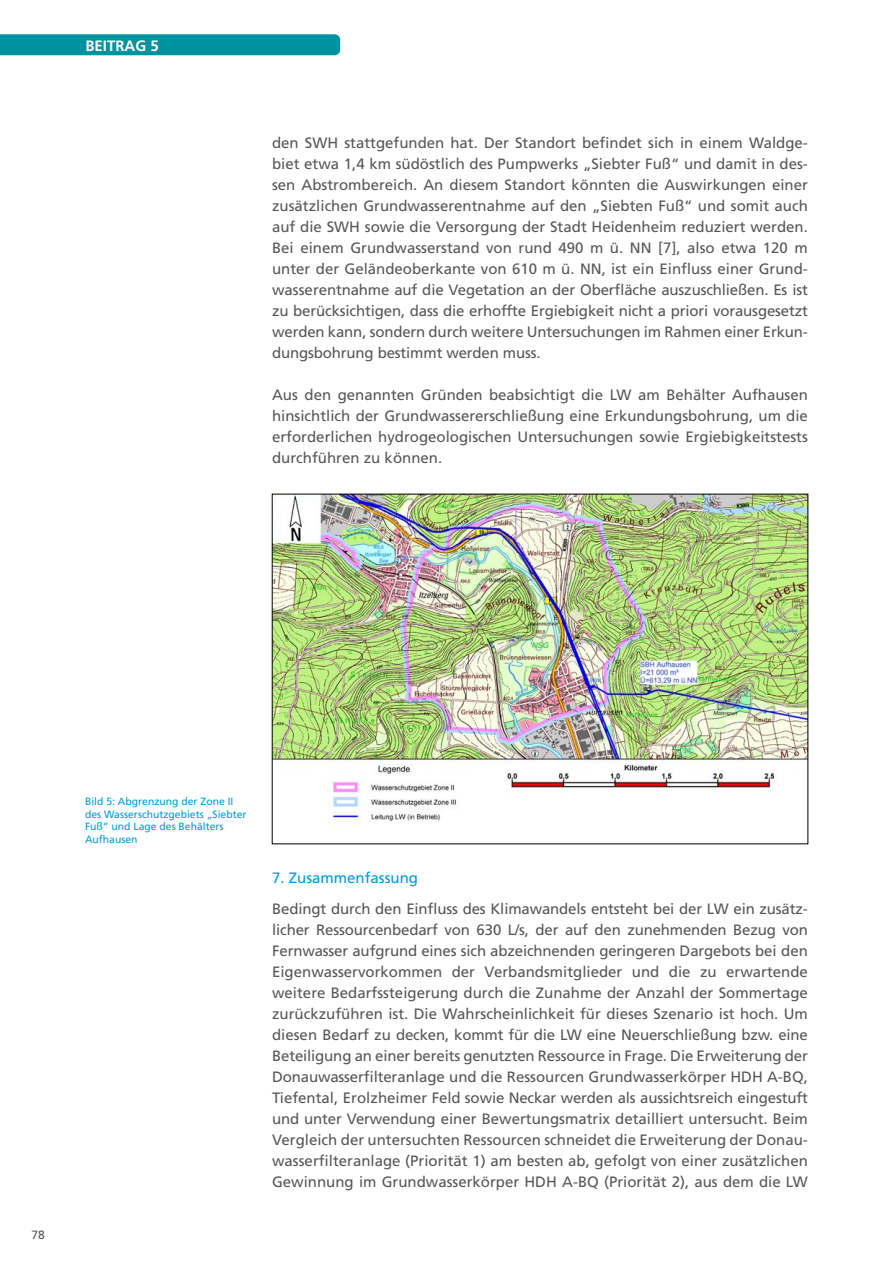
<style>
.page{position:relative;width:893px;height:1263px;background:#fff}
.page>*{position:absolute;margin:0;border:0;box-sizing:border-box;transform-origin:0 0}
.Ueberschrift_Blau{font:15px/21px "Frutiger LT Std";color:#575756;text-align:justify}
.Fliesstext_dunkelgra{font:15px "Frutiger LT Std";color:#009bd9}
.t1{font:700 15px "Frutiger LT Std";color:#fff}
.t2{font:12px "Frutiger LT Std";color:#575756}
.Bildunterschrift_Bla{font:10.5px/12.6px "Frutiger LT Std";color:#009bd9}
</style>
<div class="page">
<div style="left:0;top:34px;width:340px;height:21px;background:#00929f"></div>
<img style="left:274px;top:496px;width:532px;height:327px">
<p class="t1" style="left:85px;top:37px;width:75px">BEITRAG 5</p>
<p class="Ueberschrift_Blau" style="left:272px;top:132px;width:537px">den SWH stattgefunden hat. Der Standort befindet sich in einem Waldge&shy;biet etwa 1,4 km südöstlich des Pumpwerks „Siebter Fuß“ und damit in des&shy;sen Abstrombereich. An diesem Standort könnten die Auswirkungen einer zusätzlichen Grundwasserentnahme auf den „Siebten Fuß“ und somit auch auf die SWH sowie die Versorgung der Stadt Heidenheim reduziert werden.<br>Bei einem Grundwasserstand von rund 490 m ü. NN [7], also etwa 120 m unter der Geländeoberkante von 610 m ü. NN, ist ein Einfluss einer Grund&shy;wasserentnahme auf die Vegetation an der Oberfläche auszuschließen. Es ist zu berücksichtigen, dass die erhoffte Ergiebigkeit nicht a priori vorausgesetzt werden kann, sondern durch weitere Untersuchungen im Rahmen einer Erkun&shy;dungsbohrung bestimmt werden muss.</p>
<p class="Ueberschrift_Blau" style="left:272px;top:384px;width:537px">Aus den genannten Gründen beabsichtigt die LW am Behälter Aufhausen hinsichtlich der Grundwassererschließung eine Erkundungsbohrung, um die erforderlichen hydrogeologischen Untersuchungen sowie Ergiebigkeitstests durchführen zu können.</p>
<p class="t2" style="left:31px;top:1227px;width:15px">78</p>
<p class="Bildunterschrift_Bla" style="left:85px;top:795px;width:163px">Bild 5: Abgrenzung der Zone II des Wasserschutzgebiets „Siebter<br>Fuß“ und Lage des Behälters<br>Aufhausen</p>
<p class="Fliesstext_dunkelgra" style="left:272px;top:869px;width:147px">7. Zusammenfassung</p>
<p class="Ueberschrift_Blau" style="left:272px;top:899px;width:537px">Bedingt durch den Einfluss des Klimawandels entsteht bei der LW ein zusätz&shy;licher Ressourcenbedarf von 630 L/s, der auf den zunehmenden Bezug von Fernwasser aufgrund eines sich abzeichnenden geringeren Dargebots bei den Eigenwasservorkommen der Verbandsmitglieder und die zu erwartende weitere Bedarfssteigerung durch die Zunahme der Anzahl der Sommertage zurückzuführen ist. Die Wahrscheinlichkeit für dieses Szenario ist hoch. Um diesen Bedarf zu decken, kommt für die LW eine Neuerschließung bzw. eine Beteiligung an einer bereits genutzten Ressource in Frage. Die Erweiterung der Donauwasserfilteranlage und die Ressourcen Grundwasserkörper HDH A-BQ, Tiefental, Erolzheimer Feld sowie Neckar werden als aussichtsreich eingestuft und unter Verwendung einer Bewertungsmatrix detailliert untersucht. Beim Vergleich der untersuchten Ressourcen schneidet die Erweiterung der Donau&shy;wasserfilteranlage (Priorität 1) am besten ab, gefolgt von einer zusätzlichen Gewinnung im Grundwasserkörper HDH A-BQ (Priorität 2), aus dem die LW</p>
</div>
